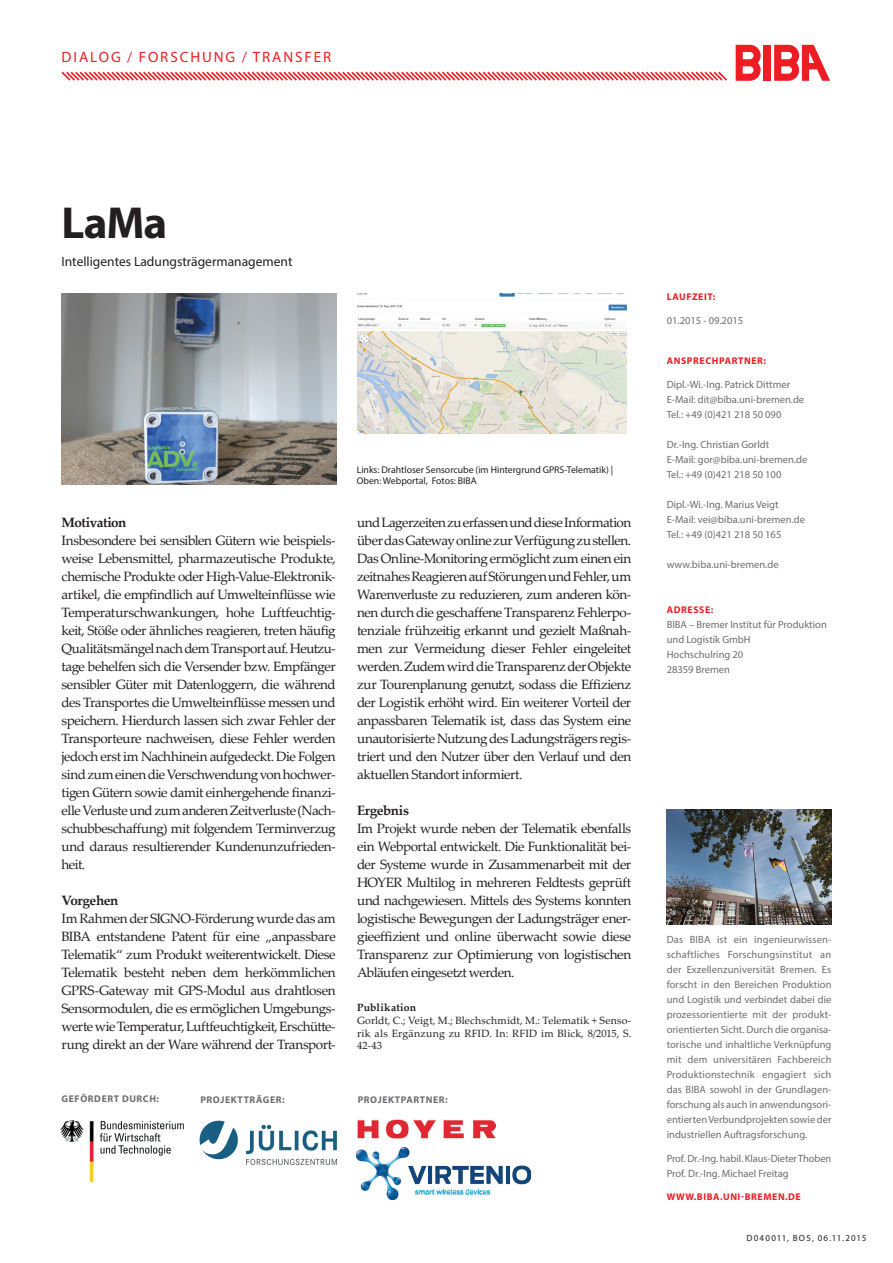
<style>
.page{position:relative;width:893px;height:1263px;background:#fff}
.page>*{position:absolute;margin:0;border:0;box-sizing:border-box;transform-origin:0 0}
.t1{font:700 45px "Myriad Pro";color:#231f20}
.t2{font:15px "Myriad Pro";letter-spacing:.13em;color:#ee1d23}
.t3{font:13.5px/18px "Palatino Linotype";letter-spacing:-.035em;color:#231f20;text-align:justify}
.t4{font:13.5px "Myriad Pro";color:#231f20}
.t5{font:700 13.5px "Palatino Linotype";letter-spacing:-.035em;color:#231f20}
.t6{font:10.5px/15px "Myriad Pro";color:#6c6d70}
.t7{font:10.5px/12.6px "Palatino Linotype";letter-spacing:.02em;color:#231f20;text-align:justify}
.t8{font:700 10.5px "Palatino Linotype";letter-spacing:.025em;color:#231f20}
.t9{font:9.75px/10.5px "Myriad Pro";color:#231f20}
.t10{font:700 9.75px "Myriad Pro";letter-spacing:.06em;color:#ee1d23}
.t11{font:700 9.75px "Myriad Pro";letter-spacing:.06em;color:#6c6d70}
.t12{font:9px "Myriad Pro";letter-spacing:.14em;color:#231f20}
</style>
<div class="page">
<svg style="left:61px;top:71px;width:666px;height:10px"></svg>
<div style="left:763px;top:45px;width:7px;height:36px;background:#ee1d23"></div>
<svg style="left:774px;top:45px;width:56px;height:36px"></svg>
<svg style="left:736px;top:45px;width:25px;height:36px"></svg>
<img style="left:667px;top:809px;width:164px;height:115px">
<img style="left:60px;top:1120px;width:124px;height:62px">
<img style="left:62px;top:293px;width:275px;height:191px">
<img style="left:357px;top:293px;width:270px;height:140px">
<img style="left:199px;top:1120px;width:138px;height:45px">
<img style="left:357px;top:1120px;width:138px;height:18px">
<img style="left:357px;top:1148px;width:174px;height:51px">
<div style="left:513px;top:1166px;width:18px;height:18px;background:#124579;border-radius:50%"></div>
<svg style="left:409px;top:1166px;width:17px;height:17px"></svg>
<svg style="left:436px;top:1165px;width:66px;height:18px"></svg>
<hr style="left:506px;top:1166px;width:4px;height:17px;background:#124579">
<div style="left:516px;top:1169px;width:11px;height:11px;background:#fff;border-radius:50%"></div>
<hr style="left:428px;top:1166px;width:4px;height:17px;background:#124579">
<svg style="left:415px;top:1189px;width:75px;height:5px"></svg>
<p class="t2" style="left:62px;top:48px;width:271px">DIALOG / FORSCHUNG / TRANSFER</p>
<h1 class="t1" style="left:62px;top:193px;width:107px">LaMa</h1>
<p class="t4" style="left:62px;top:254px;width:233px">Intelligentes Ladungsträgermanagement</p>
<p class="t5" style="left:62px;top:513px;width:67px">Motivation</p>
<p class="t3" style="left:62px;top:531px;width:276px">Insbesondere bei sensiblen Gütern wie beispiels&shy;weise Lebensmittel, pharmazeutische Produkte, chemische Produkte oder High-Value-Elektronik&shy;artikel, die empfindlich auf Umwelteinflüsse wie Temperaturschwankungen, hohe Luftfeuchtig&shy;keit, Stöße oder ähnliches reagieren, treten häufig Qualitätsmängel nach dem Transport auf. Heutzu&shy;tage behelfen sich die Versender bzw. Empfänger sensibler Güter mit Datenloggern, die während des Transportes die Umwelteinflüsse messen und speichern. Hierdurch lassen sich zwar Fehler der Transporteure nachweisen, diese Fehler werden jedoch erst im Nachhinein aufgedeckt. Die Folgen sind zum einen die Verschwendung von hochwer&shy;tigen Gütern sowie damit einhergehende finanzi&shy;elle Verluste und zum anderen Zeitverluste (Nach&shy;schubbeschaffung) mit folgendem Terminverzug und daraus resultierender Kundenunzufrieden&shy;heit.</p>
<p class="t5" style="left:62px;top:891px;width:58px">Vorgehen</p>
<p class="t3" style="left:62px;top:909px;width:276px">Im Rahmen der SIGNO-Förderung wurde das am BIBA entstandene Patent für eine „anpassbare Telematik“ zum Produkt weiterentwickelt. Diese Telematik besteht neben dem herkömmlichen GPRS-Gateway mit GPS-Modul aus drahtlosen Sensormodulen, die es ermöglichen Umgebungs&shy;werte wie Temperatur, Luftfeuchtigkeit, Erschütte&shy;rung direkt an der Ware während der Transport-</p>
<p class="t9" style="left:357px;top:465px;width:258px">Links: Drahtloser Sensorcube (im Hintergrund GPRS-Telematik) |<br>Oben: Webportal, Fotos: BIBA</p>
<p class="t3" style="left:357px;top:513px;width:276px">und Lagerzeiten zu erfassen und diese Information über das Gateway online zur Verfügung zu stellen.<br>Das Online-Monitoring ermöglicht zum einen ein zeitnahes Reagieren auf Störungen und Fehler, um Warenverluste zu reduzieren, zum anderen kön&shy;nen durch die geschaffene Transparenz Fehlerpo&shy;tenziale frühzeitig erkannt und gezielt Maßnah&shy;men zur Vermeidung dieser Fehler eingeleitet werden. Zudem wird die Transparenz der Objekte zur Tourenplanung genutzt, sodass die Effizienz der Logistik erhöht wird. Ein weiterer Vorteil der anpassbaren Telematik ist, dass das System eine unautorisierte Nutzung des Ladungsträgers regis&shy;triert und den Nutzer über den Verlauf und den aktuellen Standort informiert.</p>
<p class="t5" style="left:357px;top:801px;width:54px">Ergebnis</p>
<p class="t3" style="left:357px;top:819px;width:276px">Im Projekt wurde neben der Telematik ebenfalls ein Webportal entwickelt. Die Funktionalität bei&shy;der Systeme wurde in Zusammenarbeit mit der HOYER Multilog in mehreren Feldtests geprüft und nachgewiesen. Mittels des Systems konnten logistische Bewegungen der Ladungsträger ener&shy;gieeffizient und online überwacht sowie diese Transparenz zur Optimierung von logistischen Abläufen eingesetzt werden.</p>
<p class="t8" style="left:357px;top:1000px;width:61px">Publikation</p>
<p class="t7" style="left:357px;top:1014px;width:276px">Gorldt, C.; Veigt, M.; Blechschmidt, M.: Telematik + Senso&shy;rik als Ergänzung zu RFID. In: RFID im Blick, 8/2015, S.<br>42-43</p>
<p class="t11" style="left:62px;top:1092px;width:99px">GEFÖRDERT DURCH:</p>
<p class="t11" style="left:200px;top:1093px;width:86px">PROJEKTTRÄGER:</p>
<p class="t11" style="left:358px;top:1093px;width:91px">PROJEKTPARTNER:</p>
<p class="t10" style="left:667px;top:291px;width:50px">LAUFZEIT:</p>
<p class="t6" style="left:667px;top:313px;width:78px">01.2015 - 09.2015</p>
<p class="t10" style="left:667px;top:355px;width:101px">ANSPRECHPARTNER:</p>
<p class="t6" style="left:667px;top:377px;width:139px">Dipl.-Wi.-Ing. Patrick Dittmer<br>E-Mail: dit@biba.uni-bremen.de<br>Tel.: +49 (0)421 218 50 090</p>
<p class="t6" style="left:667px;top:437px;width:142px">Dr.-Ing. Christian Gorldt<br>E-Mail: gor@biba.uni-bremen.de<br>Tel.: +49 (0)421 218 50 100</p>
<p class="t6" style="left:667px;top:497px;width:140px">Dipl.-Wi.-Ing. Marius Veigt<br>E-Mail: vei@biba.uni-bremen.de<br>Tel.: +49 (0)421 218 50 165</p>
<p class="t6" style="left:667px;top:557px;width:113px">www.biba.uni-bremen.de</p>
<p class="t10" style="left:667px;top:603px;width:48px">ADRESSE:</p>
<p class="t6" style="left:667px;top:617px;width:162px">BIBA – Bremer Institut für Produktion und Logistik GmbH<br>Hochschulring 20<br>28359 Bremen</p>
<p class="t6" style="left:667px;top:932px;width:166px;text-align:justify">Das BIBA ist ein ingenieurwissen&shy;schaftliches Forschungsinstitut an der Exzellenzuniversität Bremen. Es forscht in den Bereichen Produktion und Logistik und verbindet dabei die prozessorientierte mit der produkt&shy;orientierten Sicht. Durch die organisa&shy;torische und inhaltliche Verknüpfung mit dem universitären Fachbereich Produktionstechnik engagiert sich das BIBA sowohl in der Grundlagen&shy;forschung als auch in anwendungsori&shy;entierten Verbundprojekten sowie der industriellen Auftragsforschung.</p>
<p class="t6" style="left:667px;top:1150px;width:166px">Prof. Dr.-Ing. habil. Klaus-Dieter Thoben<br>Prof. Dr.-Ing. Michael Freitag</p>
<p class="t10" style="left:667px;top:1190px;width:135px">WWW.BIBA.UNI-BREMEN.DE</p>
<p class="t12" style="left:746px;top:1232px;width:121px">D040011, BOS, 06.11.2015</p>
</div>
